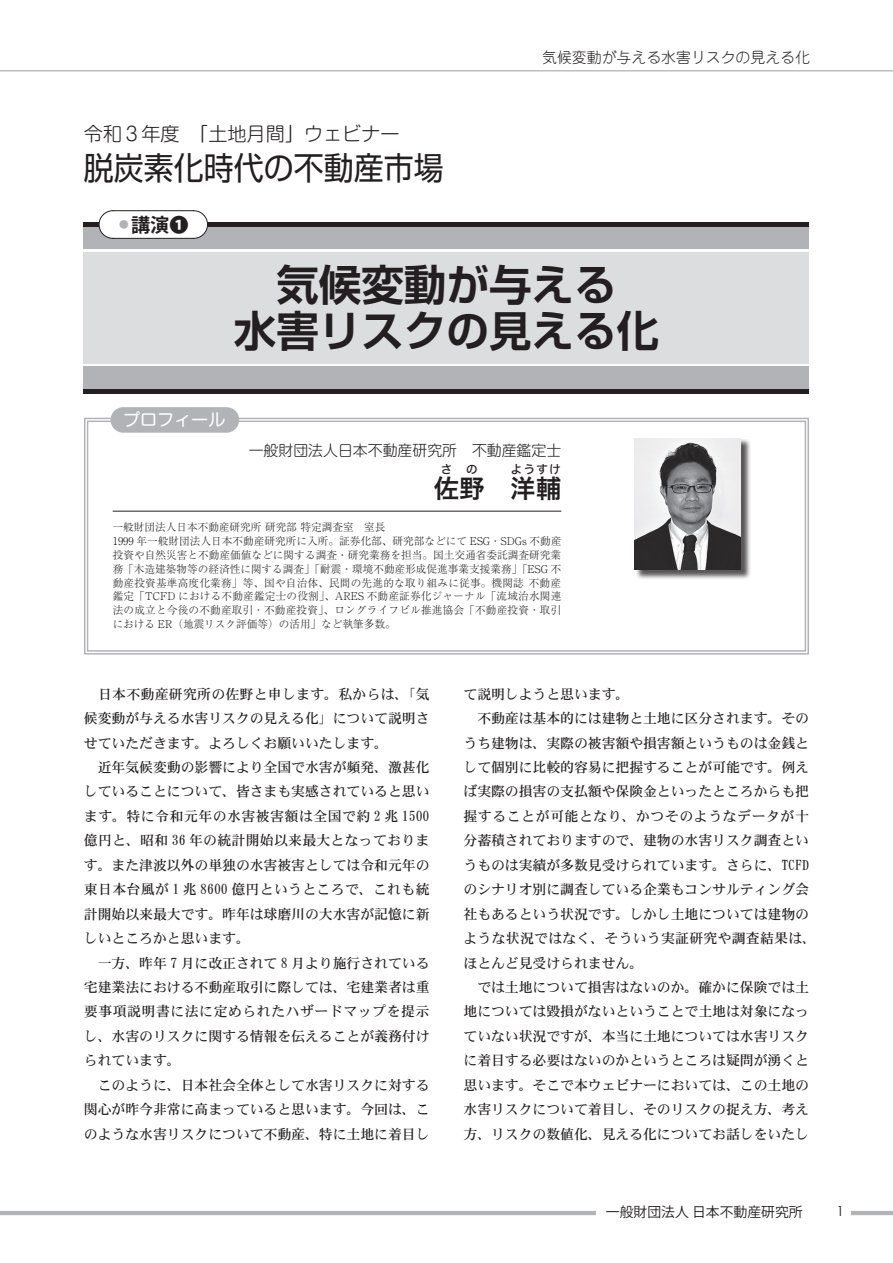
<style>
.page{position:relative;width:893px;height:1263px;background:#fff}
.page>*{position:absolute;margin:0;border:0;box-sizing:border-box;transform-origin:0 0}
.t1{font:700 42.45px/46.8px "Shin Go Pro De";color:#231f20;text-align:center}
.t2{font:31.95px "Shin Go Pro";color:#231f20;scale:.94 1}
.t3{font:25.5px "Hira Kaku Pro W6";color:#231f20}
.t4{font:300 19.2px "Shin M Go Pro";color:#231f20}
.t5{font:700 19.2px "Koz Go Pro";color:#231f20}
.t6{font:16.95px "Shin M Go Pro";color:#fff}
.t7{font:300 14.85px "Shin M Go Pro";color:#231f20}
.t8{font:300 14.85px "Jun 101 Pro";color:#231f20}
.t9{font:13.8px/24.5px "DFHS Mincho W5 WIN RKSJ H";color:#231f20}
.t10{font:13.8px "Koz Go Pro";color:#231f20}
.t11{font:13.8px "Century Gothic";color:#231f20}
.t12{font:12.75px "Hira Kaku Pro W6";color:#231f20}
.t13{font:300 10.65px/13.8px "Ryumin Pro";letter-spacing:.005em;color:#231f20}
</style>
<div class="page">
<hr style="left:0;top:70px;width:893px;height:1px;background:#b2b3b7">
<hr style="left:0;top:1211px;width:893px;height:4px;background:#b2b3b7">
<div style="left:84px;top:222px;width:725px;height:171px;background:#b2b3b7"></div>
<hr style="left:84px;top:222px;width:725px;height:4px;background:#231f20">
<hr style="left:84px;top:389px;width:725px;height:4px;background:#231f20">
<hr style="left:84px;top:364px;width:725px;height:2px;background:#fff">
<hr style="left:84px;top:250px;width:725px;height:2px;background:#fff">
<div style="left:84px;top:252px;width:725px;height:112px;background:#dcdddf"></div>
<div style="left:84px;top:418px;width:725px;height:236px;border:1px solid #b2b3b7"></div>
<div style="left:87px;top:421px;width:719px;height:231px;border:1px solid #b2b3b7"></div>
<svg style="left:111px;top:407px;width:128px;height:26px;background:#b6b7bb"></svg>
<hr style="left:113px;top:511px;width:448px;height:1px;background:#231f20">
<div style="left:635px;top:439px;width:116px;height:141px;background:#231f20;opacity:.75"></div>
<img style="left:635px;top:438px;width:106px;height:132px">
<svg style="left:98px;top:210px;width:110px;height:29px"></svg>
<div style="left:596px;top:1204px;width:209px;height:17px;background:#fff"></div>
<div style="left:805px;top:1204px;width:45px;height:17px;background:#fff"></div>
<h3 class="t4" style="left:84px;top:119px;width:317px">令和３年度　「土地月間」ウェビナー</h3>
<h2 class="t2" style="left:84px;top:142px;width:384px">脱炭素化時代の不動産市場</h2>
<h3 class="t5" style="left:119px;top:212px;width:71px"><sup>●</sup> 講演❶</h3>
<p class="t8" style="left:542px;top:46px;width:269px">気候変動が与える水害リスクの見える化</p>
<h1 class="t1" style="left:234px;top:256px;width:427px">気候変動が与える<br>水害リスクの見える化</h1>
<p class="t6" style="left:123px;top:406px;width:104px">プロフィール</p>
<p class="t7" style="left:249px;top:439px;width:314px">一般財団法人日本不動産研究所　不動産鑑定士</p>
<h3 class="t3" style="left:434px;top:465px;width:129px">佐野　洋輔</h3>
<p class="t12" style="left:440px;top:457px;width:40px">さ の</p>
<p class="t12" style="left:510px;top:457px;width:53px">ようすけ</p>
<p class="t13" style="left:113px;top:520px;width:450px">一般財団法人日本不動産研究所 研究部 特定調査室　室長<br>1999 年一般財団法人日本不動産研究所に入所。証券化部、研究部などにて ESG・SDGs 不動産投資や自然災害と不動産価値などに関する調査・研究業務を担当。国土交通省委託調査研究業務「木造建築物等の経済性に関する調査」「耐震・環境不動産形成促進事業支援業務」「ESG 不動産投資基準高度化業務」等、国や自治体、民間の先進的な取り組みに従事。機関誌 不動産鑑定「TCFD における不動産鑑定士の役割」、ARES 不動産証券化ジャーナル「流域治水関連法の成立と今後の不動産取引・不動産投資」、ロングライフビル推進協会「不動産投資・取引における ER（地震リスク評価等）の活用」など執筆多数。</p>
<p class="t9" style="left:84px;top:681px;width:347px">　日本不動産研究所の佐野と申します。私からは、「気候変動が与える水害リスクの見える化」について説明させていただきます。よろしくお願いいたします。<br>　近年気候変動の影響により全国で水害が頻発、激甚化していることについて、皆さまも実感されていると思います。特に令和元年の水害被害額は全国で約 2 兆 1500億円と、昭和 36 年の統計開始以来最大となっております。また津波以外の単独の水害被害としては令和元年の東日本台風が 1 兆 8600 億円というところで、これも統計開始以来最大です。昨年は球磨川の大水害が記憶に新しいところかと思います。<br>　一方、昨年 7 月に改正されて 8 月より施行されている宅建業法における不動産取引に際しては、宅建業者は重要事項説明書に法に定められたハザードマップを提示し、水害のリスクに関する情報を伝えることが義務付けられています。<br>　このように、日本社会全体として水害リスクに対する関心が昨今非常に高まっていると思います。今回は、このような水害リスクについて不動産、特に土地に着目し</p>
<p class="t9" style="left:463px;top:681px;width:354px">て説明しようと思います。<br>　不動産は基本的には建物と土地に区分されます。そのうち建物は、実際の被害額や損害額というものは金銭として個別に比較的容易に把握することが可能です。例えば実際の損害の支払額や保険金といったところからも把握することが可能となり、かつそのようなデータが十分蓄積されておりますので、建物の水害リスク調査というものは実績が多数見受けられています。さらに、TCFDのシナリオ別に調査している企業もコンサルティング会社もあるという状況です。しかし土地については建物のような状況ではなく、そういう実証研究や調査結果は、ほとんど見受けられません。<br>　では土地について損害はないのか。確かに保険では土地については毀損がないということで土地は対象になっていない状況ですが、本当に土地については水害リスクに着目する必要はないのかというところは疑問が湧くと思います。そこで本ウェビナーにおいては、この土地の水害リスクについて着目し、そのリスクの捉え方、考え方、リスクの数値化、見える化についてお話しをいたし</p>
<p class="t10" style="left:606px;top:1203px;width:198px">一般財団法人 日本不動産研究所</p>
<p class="t11" style="left:836px;top:1202px;width:9px">1</p>
</div>
